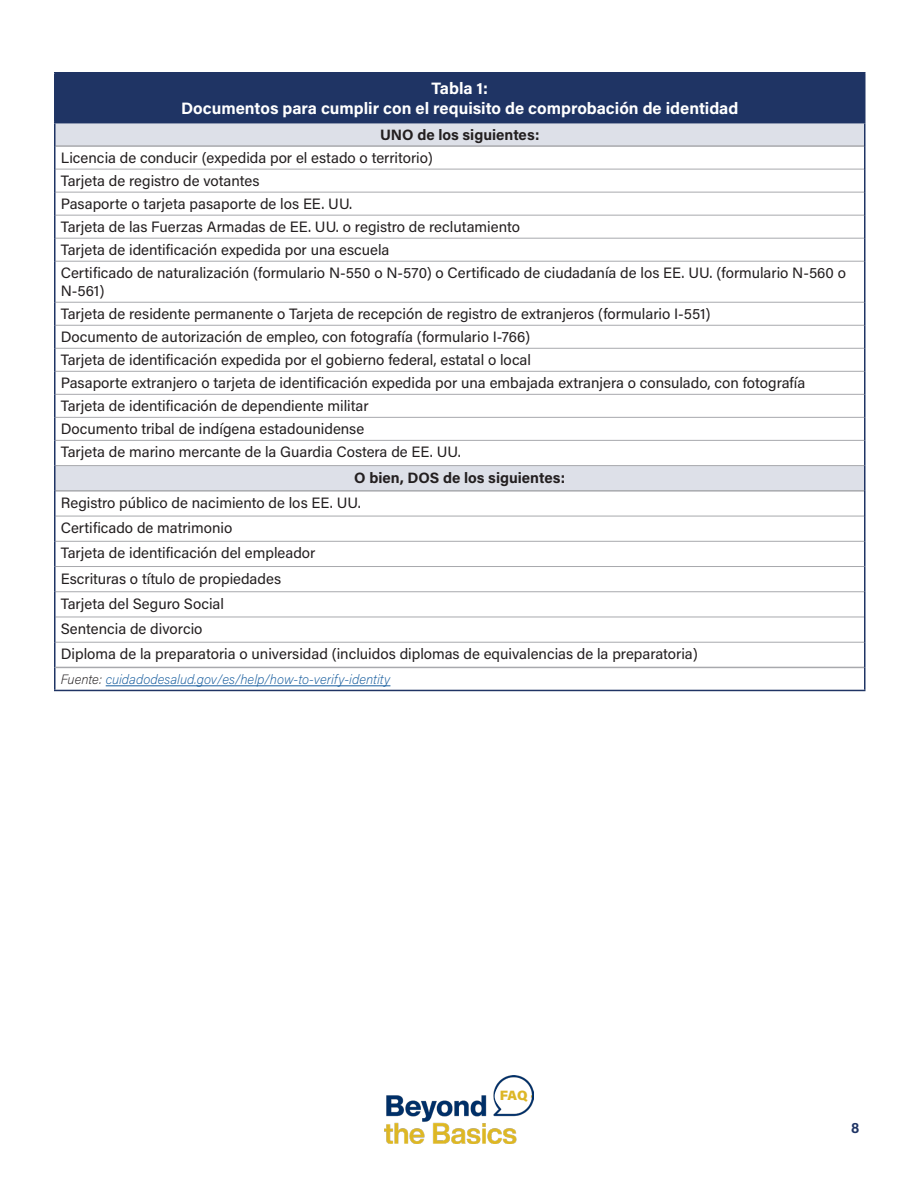
<style>
.page{position:relative;width:918px;height:1188px;background:#fff}
.page>*{position:absolute;margin:0;border:0;box-sizing:border-box;transform-origin:0 0}
.Paragraph_Text{font:700 16.5px "Acumin Pro";color:#fff}
.Paragraph_Text-2{font:15px/18px "Acumin Pro";color:#231f20}
.Paragraph_Text-3{font:700 15px "Acumin Pro";color:#231f20}
.t1{font:700 15px "Acumin Pro Semi Cond";color:#1f3464}
.Paragraph_Text-4{font:italic 200 13.5px "Acumin Pro";color:#175d9e}
.t2{font:900 13.5px "Acumin Pro";color:#ddb727}
.s1{color:#231f20}
</style>
<div class="page">
<img style="left:384px;top:1075px;width:150px;height:68px">
<div style="left:495px;top:1082px;width:36px;height:29px;background:#fff;border-radius:50%"></div>
<div style="left:55px;top:73px;width:810px;height:50px;background:#1f3464"></div>
<div style="left:56px;top:123px;width:808px;height:22px;background:#dde0e8"></div>
<svg style="left:56px;top:168px;width:808px;height:226px"></svg>
<svg style="left:56px;top:416px;width:808px;height:274px"></svg>
<hr style="left:56px;top:169px;width:808px;height:1px;background:#a8a9ad">
<hr style="left:56px;top:192px;width:808px;height:1px;background:#a8a9ad">
<hr style="left:56px;top:215px;width:808px;height:1px;background:#a8a9ad">
<hr style="left:56px;top:238px;width:808px;height:1px;background:#a8a9ad">
<hr style="left:56px;top:261px;width:808px;height:1px;background:#a8a9ad">
<hr style="left:56px;top:302px;width:808px;height:1px;background:#a8a9ad">
<hr style="left:56px;top:325px;width:808px;height:1px;background:#a8a9ad">
<hr style="left:56px;top:348px;width:808px;height:1px;background:#a8a9ad">
<hr style="left:56px;top:371px;width:808px;height:1px;background:#a8a9ad">
<hr style="left:56px;top:394px;width:808px;height:1px;background:#a8a9ad">
<hr style="left:56px;top:417px;width:808px;height:1px;background:#a8a9ad">
<hr style="left:56px;top:440px;width:808px;height:1px;background:#a8a9ad">
<hr style="left:56px;top:516px;width:808px;height:1px;background:#a8a9ad">
<hr style="left:56px;top:541px;width:808px;height:1px;background:#a8a9ad">
<hr style="left:56px;top:566px;width:808px;height:1px;background:#a8a9ad">
<hr style="left:56px;top:591px;width:808px;height:1px;background:#a8a9ad">
<hr style="left:56px;top:617px;width:808px;height:1px;background:#a8a9ad">
<hr style="left:56px;top:642px;width:808px;height:1px;background:#a8a9ad">
<hr style="left:56px;top:145px;width:808px;height:2px;background:#a8a9ad">
<hr style="left:56px;top:490px;width:808px;height:2px;background:#a8a9ad">
<hr style="left:54px;top:122px;width:812px;height:1px;background:#1f3464">
<hr style="left:56px;top:465px;width:808px;height:1px;background:#a8a9ad">
<hr style="left:54px;top:72px;width:812px;height:2px;background:#1f3464">
<hr style="left:54px;top:73px;width:2px;height:49px;background:#1f3464">
<hr style="left:864px;top:73px;width:2px;height:49px;background:#1f3464">
<hr style="left:54px;top:123px;width:2px;height:23px;background:#1f3464">
<hr style="left:864px;top:123px;width:2px;height:23px;background:#1f3464">
<hr style="left:54px;top:146px;width:2px;height:23px;background:#1f3464">
<hr style="left:864px;top:146px;width:2px;height:23px;background:#1f3464">
<hr style="left:54px;top:169px;width:2px;height:23px;background:#1f3464">
<hr style="left:864px;top:169px;width:2px;height:23px;background:#1f3464">
<hr style="left:54px;top:192px;width:2px;height:23px;background:#1f3464">
<hr style="left:864px;top:192px;width:2px;height:23px;background:#1f3464">
<hr style="left:54px;top:215px;width:2px;height:23px;background:#1f3464">
<hr style="left:864px;top:215px;width:2px;height:23px;background:#1f3464">
<hr style="left:54px;top:238px;width:2px;height:23px;background:#1f3464">
<hr style="left:864px;top:238px;width:2px;height:23px;background:#1f3464">
<hr style="left:54px;top:261px;width:2px;height:41px;background:#1f3464">
<hr style="left:864px;top:261px;width:2px;height:41px;background:#1f3464">
<hr style="left:54px;top:302px;width:2px;height:23px;background:#1f3464">
<hr style="left:864px;top:302px;width:2px;height:23px;background:#1f3464">
<hr style="left:54px;top:325px;width:2px;height:23px;background:#1f3464">
<hr style="left:864px;top:325px;width:2px;height:23px;background:#1f3464">
<hr style="left:54px;top:348px;width:2px;height:23px;background:#1f3464">
<hr style="left:864px;top:348px;width:2px;height:23px;background:#1f3464">
<hr style="left:54px;top:371px;width:2px;height:23px;background:#1f3464">
<hr style="left:864px;top:371px;width:2px;height:23px;background:#1f3464">
<hr style="left:54px;top:394px;width:2px;height:23px;background:#1f3464">
<hr style="left:864px;top:394px;width:2px;height:23px;background:#1f3464">
<hr style="left:54px;top:417px;width:2px;height:23px;background:#1f3464">
<hr style="left:864px;top:417px;width:2px;height:23px;background:#1f3464">
<hr style="left:54px;top:440px;width:2px;height:26px;background:#1f3464">
<hr style="left:864px;top:440px;width:2px;height:26px;background:#1f3464">
<hr style="left:54px;top:466px;width:2px;height:25px;background:#1f3464">
<hr style="left:864px;top:466px;width:2px;height:25px;background:#1f3464">
<hr style="left:54px;top:491px;width:2px;height:25px;background:#1f3464">
<hr style="left:864px;top:491px;width:2px;height:25px;background:#1f3464">
<hr style="left:54px;top:516px;width:2px;height:25px;background:#1f3464">
<hr style="left:864px;top:516px;width:2px;height:25px;background:#1f3464">
<hr style="left:54px;top:541px;width:2px;height:26px;background:#1f3464">
<hr style="left:864px;top:541px;width:2px;height:26px;background:#1f3464">
<hr style="left:54px;top:567px;width:2px;height:25px;background:#1f3464">
<hr style="left:864px;top:567px;width:2px;height:25px;background:#1f3464">
<hr style="left:54px;top:592px;width:2px;height:25px;background:#1f3464">
<hr style="left:864px;top:592px;width:2px;height:25px;background:#1f3464">
<hr style="left:54px;top:617px;width:2px;height:25px;background:#1f3464">
<hr style="left:864px;top:617px;width:2px;height:25px;background:#1f3464">
<hr style="left:54px;top:642px;width:2px;height:25px;background:#1f3464">
<hr style="left:864px;top:642px;width:2px;height:25px;background:#1f3464">
<hr style="left:54px;top:667px;width:2px;height:23px;background:#1f3464">
<hr style="left:864px;top:667px;width:2px;height:23px;background:#1f3464">
<hr style="left:54px;top:690px;width:812px;height:1px;background:#1f3464">
<hr style="left:56px;top:667px;width:808px;height:1px;background:#a8a9ad">
<hr style="left:106px;top:685px;width:284px;height:1px;background:#175d9e">
<p class="Paragraph_Text" style="left:432px;top:77px;width:58px">Tabla 1:</p>
<p class="Paragraph_Text" style="left:181px;top:96px;width:559px">Documentos para cumplir con el requisito de comprobación de identidad</p>
<p class="Paragraph_Text-3" style="left:380px;top:124px;width:161px">UNO de los siguientes:</p>
<p class="Paragraph_Text-2" style="left:61px;top:148px;width:374px">Licencia de conducir (expedida por el estado o territorio)</p>
<p class="Paragraph_Text-2" style="left:61px;top:171px;width:200px">Tarjeta de registro de votantes</p>
<p class="Paragraph_Text-2" style="left:61px;top:194px;width:293px">Pasaporte o tarjeta pasaporte de los EE. UU.</p>
<p class="Paragraph_Text-2" style="left:61px;top:217px;width:461px">Tarjeta de las Fuerzas Armadas de EE. UU. o registro de reclutamiento</p>
<p class="Paragraph_Text-2" style="left:61px;top:240px;width:330px">Tarjeta de identificación expedida por una escuela</p>
<p class="Paragraph_Text-2" style="left:61px;top:263px;width:787px">Certificado de naturalización (formulario N-550 o N-570) o Certificado de ciudadanía de los EE. UU. (formulario N-560 o<br>N-561)</p>
<p class="Paragraph_Text-2" style="left:61px;top:304px;width:651px">Tarjeta de residente permanente o Tarjeta de recepción de registro de extranjeros (formulario I-551)</p>
<p class="Paragraph_Text-2" style="left:61px;top:327px;width:471px">Documento de autorización de empleo, con fotografía (formulario I-766)</p>
<p class="Paragraph_Text-2" style="left:61px;top:350px;width:472px">Tarjeta de identificación expedida por el gobierno federal, estatal o local</p>
<p class="Paragraph_Text-2" style="left:61px;top:373px;width:746px">Pasaporte extranjero o tarjeta de identificación expedida por una embajada extranjera o consulado, con fotografía</p>
<p class="Paragraph_Text-2" style="left:61px;top:396px;width:310px">Tarjeta de identificación de dependiente militar</p>
<p class="Paragraph_Text-2" style="left:61px;top:420px;width:305px">Documento tribal de indígena estadounidense</p>
<p class="Paragraph_Text-2" style="left:61px;top:443px;width:402px">Tarjeta de marino mercante de la Guardia Costera de EE. UU.</p>
<p class="Paragraph_Text-3" style="left:354px;top:467px;width:212px">O bien, DOS de los siguientes:</p>
<p class="Paragraph_Text-2" style="left:61px;top:493px;width:302px">Registro público de nacimiento de los EE. UU.</p>
<p class="Paragraph_Text-2" style="left:61px;top:518px;width:173px">Certificado de matrimonio</p>
<p class="Paragraph_Text-2" style="left:61px;top:543px;width:256px">Tarjeta de identificación del empleador</p>
<p class="Paragraph_Text-2" style="left:61px;top:569px;width:222px">Escrituras o título de propiedades</p>
<p class="Paragraph_Text-2" style="left:61px;top:594px;width:165px">Tarjeta del Seguro Social</p>
<p class="Paragraph_Text-2" style="left:61px;top:619px;width:143px">Sentencia de divorcio</p>
<p class="Paragraph_Text-2" style="left:61px;top:644px;width:639px">Diploma de la preparatoria o universidad (incluidos diplomas de equivalencias de la preparatoria)</p>
<p class="Paragraph_Text-4" style="left:61px;top:670px;width:331px"><span class="s1">Fuente:</span> cuidadodesalud.gov/es/help/how-to-verify-identity</p>
<p class="t2" style="left:500px;top:1086px;width:29px">FAQ</p>
<p class="t1" style="left:851px;top:1117px;width:10px">8</p>
</div>
